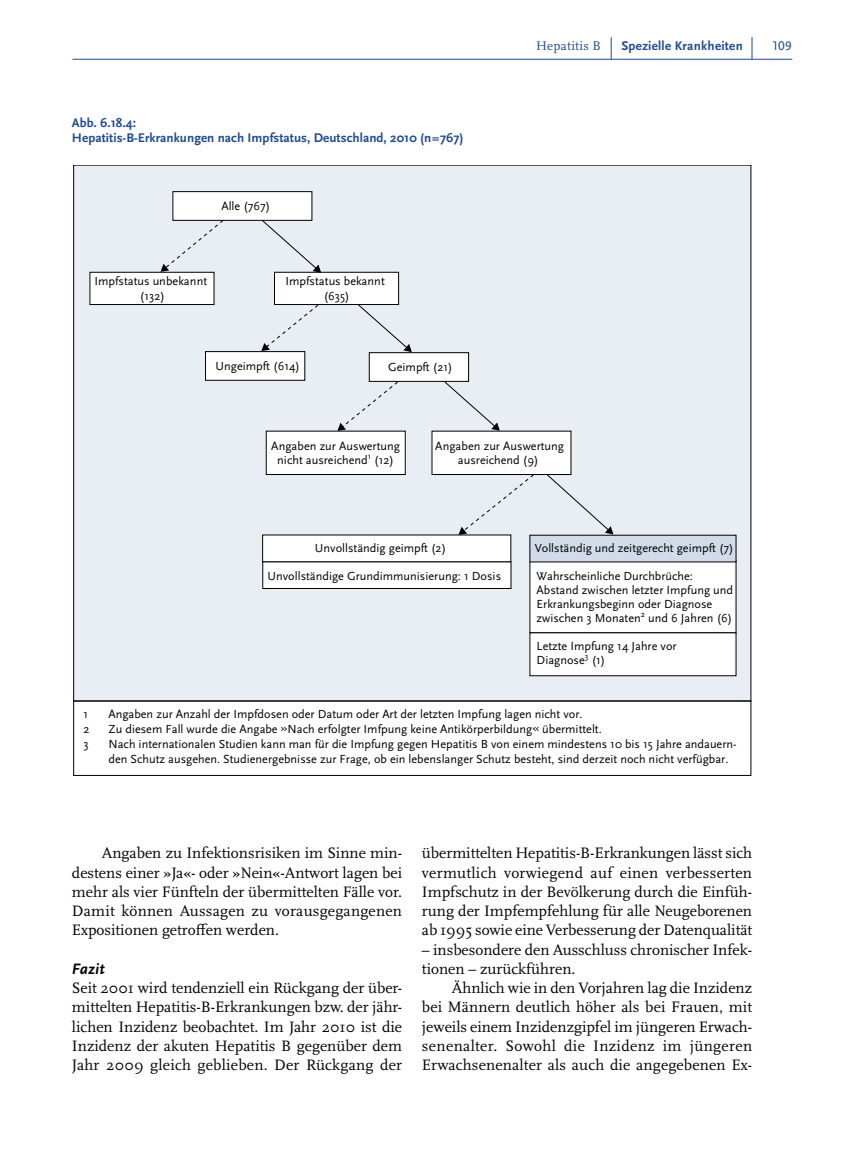
<style>
.page{position:relative;width:844px;height:1166px;background:#fff}
.page>*{position:absolute;margin:0;border:0;box-sizing:border-box;transform-origin:0 0}
.t1{font:15.75px/19.2px "Scala Pro";color:#000;text-align:justify}
.t2{font:italic 700 15.75px "Scala Sans Pro";letter-spacing:.01em;color:#000}
.t3{font:700 13.12px/15.4px "Scala Sans Pro";letter-spacing:.005em;color:#204a91}
.t4{font:13.12px "Scala Pro";letter-spacing:.02em;color:#204a91}
.t5{font:13.12px "Scala Sans Pro";color:#204a91}
.t6{font:12.25px/14.7px "Scala Sans Pro";color:#000;text-align:center}
</style>
<div class="page">
<hr style="left:72px;top:59px;width:720px;height:1px;background:#204a91">
<svg style="left:751px;top:37px;width:1px;height:22px"></svg>
<svg style="left:610px;top:37px;width:1px;height:23px"></svg>
<div style="left:74px;top:165px;width:676px;height:536px;background:#e9edf4"></div>
<div style="left:90px;top:272px;width:124px;height:32px;background:#fff"></div>
<div style="left:89px;top:272px;width:125px;height:33px;border:1px solid #000"></div>
<div style="left:263px;top:562px;width:248px;height:26px;background:#fff"></div>
<div style="left:262px;top:561px;width:249px;height:28px;border:1px solid #000"></div>
<div style="left:529px;top:561px;width:206px;height:72px;background:#fff"></div>
<div style="left:529px;top:535px;width:206px;height:27px;background:#d2dbe9"></div>
<div style="left:274px;top:272px;width:124px;height:32px;background:#fff"></div>
<div style="left:274px;top:272px;width:125px;height:33px;border:1px solid #000"></div>
<div style="left:205px;top:352px;width:100px;height:28px;background:#fff"></div>
<div style="left:205px;top:351px;width:100px;height:30px;border:1px solid #000"></div>
<div style="left:369px;top:353px;width:99px;height:28px;background:#fff"></div>
<div style="left:369px;top:352px;width:100px;height:30px;border:1px solid #000"></div>
<div style="left:173px;top:192px;width:139px;height:28px;background:#fff"></div>
<div style="left:172px;top:191px;width:140px;height:30px;border:1px solid #000"></div>
<div style="left:432px;top:431px;width:139px;height:43px;background:#fff"></div>
<div style="left:266px;top:431px;width:139px;height:43px;background:#fff"></div>
<div style="left:529px;top:633px;width:206px;height:43px;background:#fff"></div>
<div style="left:529px;top:632px;width:207px;height:44px;border:1px solid #000"></div>
<svg style="left:261px;top:219px;width:60px;height:54px"></svg>
<svg style="left:357px;top:303px;width:55px;height:49px"></svg>
<svg style="left:443px;top:381px;width:56px;height:50px"></svg>
<svg style="left:545px;top:473px;width:68px;height:61px"></svg>
<svg style="left:160px;top:219px;width:64px;height:53px"></svg>
<svg style="left:337px;top:381px;width:62px;height:50px"></svg>
<svg style="left:262px;top:473px;width:272px;height:89px"></svg>
<svg style="left:261px;top:304px;width:58px;height:47px"></svg>
<div style="left:73px;top:700px;width:678px;height:76px;border:1px solid #000"></div>
<p class="t3" style="left:72px;top:116px;width:393px">Abb. 6.18.4:<br>Hepatitis-B-Erkrankungen nach Impfstatus, Deutschland, 2010 (n = 767)</p>
<p class="t6" style="left:221px;top:200px;width:50px">Alle (767)</p>
<p class="t6" style="left:94px;top:275px;width:114px">Impfstatus unbekannt (132)</p>
<p class="t6" style="left:285px;top:275px;width:101px">Impfstatus bekannt (635)</p>
<p class="t6" style="left:215px;top:360px;width:86px">Ungeimpft (614)</p>
<p class="t6" style="left:388px;top:361px;width:66px">Geimpft (21)</p>
<p class="t4" style="left:536px;top:40px;width:66px">Hepatitis B</p>
<p class="t3" style="left:621px;top:39px;width:123px">Spezielle Krankheiten</p>
<p class="t5" style="left:771px;top:40px;width:22px">109</p>
<p class="t6" style="left:271px;top:439px;width:130px">Angaben zur Auswertung nicht ausreichend<sup>1</sup> (12)</p>
<p class="t6" style="left:435px;top:439px;width:130px">Angaben zur Auswertung ausreichend (9)</p>
<p class="t6" style="left:315px;top:542px;width:133px">Unvollständig geimpft (2)</p>
<p class="t6" style="left:534px;top:542px;width:200px">Vollständig und zeitgerecht geimpft (7)</p>
<p class="t6" style="left:267px;top:569px;width:235px">Unvollständige Grundimmunisierung: 1 Dosis</p>
<p class="t6" style="left:536px;top:570px;width:198px;line-height:14px;text-align:left">Wahrscheinliche Durchbrüche:<br>Abstand zwischen letzter Impfung und Erkrankungsbeginn oder Diagnose zwischen 3 Monaten<sup>2</sup> und 6 Jahren (6)</p>
<p class="t6" style="left:536px;top:640px;width:141px;line-height:14px;text-align:left">Letzte Impfung 14 Jahre vor<br>Diagnose<sup>3</sup> (1)</p>
<p class="t6" style="left:84px;top:708px;width:6px">1</p>
<p class="t6" style="left:108px;top:708px;width:475px">Angaben zur Anzahl der Impfdosen oder Datum oder Art der letzten Impfung lagen nicht vor.</p>
<p class="t6" style="left:84px;top:723px;width:8px">2</p>
<p class="t6" style="left:108px;top:723px;width:494px">Zu diesem Fall wurde die Angabe »Nach erfolgter Imfpung keine Antikörperbildung« übermittelt.</p>
<p class="t6" style="left:84px;top:737px;width:7px">3</p>
<p class="t6" style="left:108px;top:737px;width:629px;text-align:left">Nach internationalen Studien kann man für die Impfung gegen Hepatitis B von einem mindestens 10 bis 15 Jahre andauern&shy;den Schutz ausgehen. Studienergebnisse zur Frage, ob ein lebenslanger Schutz besteht, sind derzeit noch nicht verfügbar.</p>
<p class="t1" style="left:72px;top:844px;width:331px;text-indent:30px">Angaben zu Infektionsrisiken im Sinne min&shy;destens einer »Ja«- oder »Nein«-Antwort lagen bei mehr als vier Fünfteln der übermittelten Fälle vor.<br>Damit können Aussagen zu vorausgegangenen Expositionen getroffen werden.</p>
<p class="t2" style="left:72px;top:962px;width:34px">Fazit</p>
<p class="t1" style="left:72px;top:979px;width:331px">Seit 2001 wird tendenziell ein Rückgang der über&shy;mittelten Hepatitis-B-Erkrankungen bzw. der jähr&shy;lichen Inzidenz beobachtet. Im Jahr 2010 ist die Inzidenz der akuten Hepatitis B gegenüber dem Jahr 2009 gleich geblieben. Der Rückgang der</p>
<p class="t1" style="left:422px;top:844px;width:331px">übermittelten Hepatitis-B-Erkrankungen lässt sich vermutlich vorwiegend auf einen verbesserten Impfschutz in der Bevölkerung durch die Einfüh&shy;rung der Impfempfehlung für alle Neugeborenen ab 1995 sowie eine Verbesserung der Datenqualität</p>
<p class="t1" style="left:422px;top:941px;width:331px">– insbesondere den Ausschluss chronischer Infek&shy;tionen – zurückführen.</p>
<p class="t1" style="left:422px;top:979px;width:331px;text-indent:30px">Ähnlich wie in den Vorjahren lag die Inzidenz bei Männern deutlich höher als bei Frauen, mit jeweils einem Inzidenzgipfel im jüngeren Erwach&shy;senenalter. Sowohl die Inzidenz im jüngeren Erwachsenenalter als auch die angegebenen Ex-</p>
</div>
